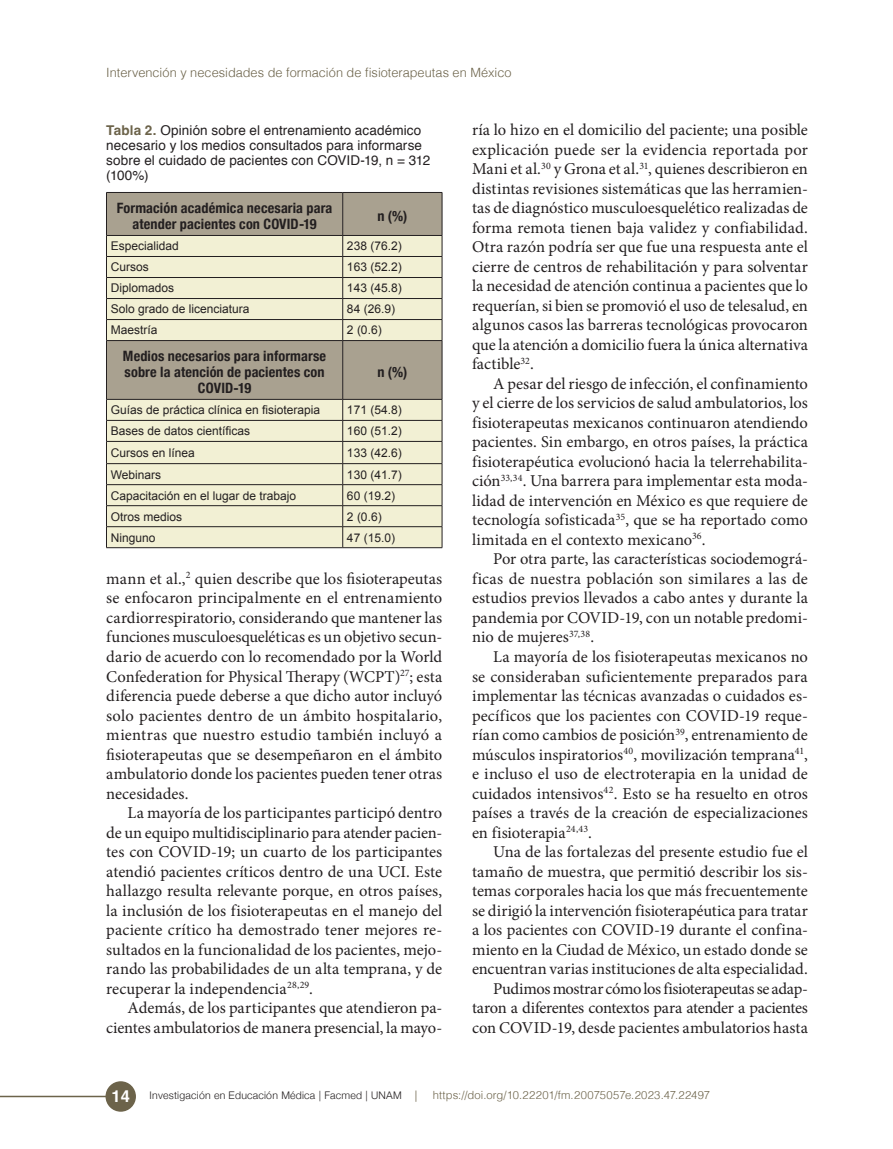
<style>
.page{position:relative;width:893px;height:1149px;background:#fff}
.page>*{position:absolute;margin:0;border:0;box-sizing:border-box;transform-origin:0 0}
.C_de_texto{font:16.5px/19.5px "Minion Pro";letter-spacing:-.005em;color:#231f20;text-align:justify}
.PP{font:16.5px/19.5px "Minion Pro";letter-spacing:-.005em;color:#231f20;text-align:justify}
.tabla_1a_linea{font:700 condensed 14.25px/15.8px "Helvetica Neue";letter-spacing:.01em;color:#231f20;text-align:center}
.tabla___figura_-_tít{font:13.5px/15px "Helvetica";letter-spacing:.005em;color:#231f20}
.cornisa_derecha{font:300 12.75px "Helvetica";letter-spacing:.005em;color:#6c634a}
.t1{font:12px "Arial";color:#231f20}
.filiación{font:300 11.25px "Helvetica";letter-spacing:.01em;color:#6c634a}
.t2{font:300 10.5px "Helvetica Neue";letter-spacing:.02em;color:#231f20}
.s1{font-weight:700;color:#6c634a}
.s2{font-family:"Helvetica";font-weight:700;font-size:16.5px;color:#fff}
</style>
<div class="page">
<svg style="left:106px;top:1080px;width:30px;height:31px"></svg>
<div style="left:106px;top:1081px;width:29px;height:29px;background:#6c634a;border-radius:50%"></div>
<hr style="left:0;top:1095px;width:107px;height:1px;background:#6c634a">
<div style="left:107px;top:193px;width:235px;height:42px;background:#a9a190"></div>
<svg style="left:107px;top:236px;width:235px;height:311px;background:#e3dfc6"></svg>
<hr style="left:106px;top:235px;width:237px;height:1px;background:#231f20">
<hr style="left:106px;top:256px;width:237px;height:1px;background:#231f20">
<hr style="left:106px;top:277px;width:237px;height:1px;background:#231f20">
<hr style="left:106px;top:298px;width:237px;height:1px;background:#231f20">
<hr style="left:106px;top:319px;width:237px;height:1px;background:#231f20">
<hr style="left:106px;top:340px;width:237px;height:1px;background:#231f20">
<hr style="left:106px;top:399px;width:237px;height:1px;background:#231f20">
<hr style="left:106px;top:420px;width:237px;height:1px;background:#231f20">
<hr style="left:106px;top:441px;width:237px;height:1px;background:#231f20">
<hr style="left:106px;top:463px;width:237px;height:1px;background:#231f20">
<hr style="left:106px;top:484px;width:237px;height:1px;background:#231f20">
<hr style="left:106px;top:505px;width:237px;height:1px;background:#231f20">
<hr style="left:106px;top:526px;width:237px;height:1px;background:#231f20">
<hr style="left:106px;top:192px;width:237px;height:1px;background:#231f20">
<hr style="left:106px;top:193px;width:1px;height:42px;background:#231f20">
<svg style="left:106px;top:235px;width:1px;height:105px"></svg>
<hr style="left:106px;top:340px;width:1px;height:59px;background:#231f20">
<svg style="left:106px;top:399px;width:1px;height:148px"></svg>
<svg style="left:342px;top:192px;width:101px;height:355px;background:#d1ceb7"></svg>
<hr style="left:106px;top:547px;width:237px;height:1px;background:#231f20">
<hr style="left:343px;top:547px;width:99px;height:1px;background:#231f20">
<p class="cornisa_derecha" style="left:106px;top:61px;width:407px">Intervención y necesidades de formación de fisioterapeutas en México</p>
<p class="tabla___figura_-_tít" style="left:106px;top:123px;width:325px"><span class="s1">Tabla 2.</span> Opinión sobre el entrenamiento académico necesario y los medios consultados para informarse sobre el cuidado de pacientes con COVID-19, n = 312 (100%)</p>
<p class="tabla_1a_linea" style="left:117px;top:199px;width:217px">Formación académica necesaria para atender pacientes con COVID-19</p>
<p class="tabla_1a_linea" style="left:377px;top:207px;width:31px">n (%)</p>
<p class="t1" style="left:111px;top:238px;width:70px">Especialidad</p>
<p class="t1" style="left:347px;top:238px;width:56px">238 (76.2)</p>
<p class="t1" style="left:111px;top:259px;width:40px">Cursos</p>
<p class="t1" style="left:347px;top:259px;width:56px">163 (52.2)</p>
<p class="t1" style="left:111px;top:280px;width:65px">Diplomados</p>
<p class="t1" style="left:347px;top:280px;width:56px">143 (45.8)</p>
<p class="t1" style="left:111px;top:301px;width:140px">Solo grado de licenciatura</p>
<p class="t1" style="left:347px;top:301px;width:50px">84 (26.9)</p>
<p class="t1" style="left:111px;top:322px;width:48px">Maestría</p>
<p class="t1" style="left:347px;top:322px;width:36px">2 (0.6)</p>
<p class="tabla_1a_linea" style="left:123px;top:347px;width:205px">Medios necesarios para informarse sobre la atención de pacientes con<br>COVID-19</p>
<p class="tabla_1a_linea" style="left:377px;top:363px;width:31px">n (%)</p>
<p class="t1" style="left:111px;top:402px;width:211px">Guías de práctica clínica en fisioterapia</p>
<p class="t1" style="left:347px;top:402px;width:56px">171 (54.8)</p>
<p class="t1" style="left:111px;top:423px;width:141px">Bases de datos científicas</p>
<p class="t1" style="left:347px;top:423px;width:56px">160 (51.2)</p>
<p class="t1" style="left:111px;top:444px;width:86px">Cursos en línea</p>
<p class="t1" style="left:347px;top:444px;width:56px">133 (42.6)</p>
<p class="t1" style="left:111px;top:466px;width:52px">Webinars</p>
<p class="t1" style="left:347px;top:466px;width:56px">130 (41.7)</p>
<p class="t1" style="left:111px;top:487px;width:187px">Capacitación en el lugar de trabajo</p>
<p class="t1" style="left:347px;top:487px;width:50px">60 (19.2)</p>
<p class="t1" style="left:111px;top:508px;width:73px">Otros medios</p>
<p class="t1" style="left:347px;top:508px;width:36px">2 (0.6)</p>
<p class="t1" style="left:111px;top:529px;width:46px">Ninguno</p>
<p class="t1" style="left:347px;top:529px;width:50px">47 (15.0)</p>
<p class="PP" style="left:106px;top:569px;width:337px">mann et al.,<sup>2</sup> quien describe que los fisioterapeutas se enfocaron principalmente en el entrenamiento cardiorrespiratorio, considerando que mantener las funciones musculoesqueléticas es un objetivo secun&shy;dario de acuerdo con lo recomendado por la World Confederation for Physical Therapy (WCPT)<sup>27</sup>; esta diferencia puede deberse a que dicho autor incluyó solo pacientes dentro de un ámbito hospitalario, mientras que nuestro estudio también incluyó a fisioterapeutas que se desempeñaron en el ámbito ambulatorio donde los pacientes pueden tener otras necesidades.</p>
<p class="C_de_texto" style="left:106px;top:803px;width:337px;text-indent:21px">La mayoría de los participantes participó dentro de un equipo multidisciplinario para atender pacien&shy;tes con COVID-19; un cuarto de los participantes atendió pacientes críticos dentro de una UCI. Este hallazgo resulta relevante porque, en otros países, la inclusión de los fisioterapeutas en el manejo del paciente crítico ha demostrado tener mejores re&shy;sultados en la funcionalidad de los pacientes, mejo&shy;rando las probabilidades de un alta temprana, y de recuperar la independencia<sup>28,29</sup>.</p>
<p class="C_de_texto" style="left:106px;top:998px;width:337px;text-align:right">Además, de los participantes que atendieron pa&shy;cientes ambulatorios de manera presencial, la mayo-</p>
<p class="C_de_texto" style="left:472px;top:120px;width:337px">ría lo hizo en el domicilio del paciente; una posible explicación puede ser la evidencia reportada por Mani et al.<sup>30</sup> y Grona et al.<sup>31</sup>, quienes describieron en distintas revisiones sistemáticas que las herramien&shy;tas de diagnóstico musculoesquelético realizadas de forma remota tienen baja validez y confiabilidad.<br>Otra razón podría ser que fue una respuesta ante el cierre de centros de rehabilitación y para solventar la necesidad de atención continua a pacientes que lo requerían, si bien se promovió el uso de telesalud, en algunos casos las barreras tecnológicas provocaron que la atención a domicilio fuera la única alternativa factible<sup>32</sup>.</p>
<p class="C_de_texto" style="left:472px;top:374px;width:337px;text-indent:21px">A pesar del riesgo de infección, el confinamiento y el cierre de los servicios de salud ambulatorios, los fisioterapeutas mexicanos continuaron atendiendo pacientes. Sin embargo, en otros países, la práctica fisioterapéutica evolucionó hacia la telerrehabilita&shy;ción<sup>33,34</sup>. Una barrera para implementar esta moda&shy;lidad de intervención en México es que requiere de tecnología sofisticada<sup>35</sup>, que se ha reportado como limitada en el contexto mexicano<sup>36</sup>.</p>
<p class="C_de_texto" style="left:472px;top:549px;width:337px;text-indent:21px">Por otra parte, las características sociodemográ&shy;ficas de nuestra población son similares a las de estudios previos llevados a cabo antes y durante la pandemia por COVID-19, con un notable predomi&shy;nio de mujeres<sup>37,38</sup>.</p>
<p class="C_de_texto" style="left:472px;top:647px;width:337px;text-indent:21px">La mayoría de los fisioterapeutas mexicanos no se consideraban suficientemente preparados para implementar las técnicas avanzadas o cuidados es&shy;pecíficos que los pacientes con COVID-19 reque&shy;rían como cambios de posición<sup>39</sup>, entrenamiento de músculos inspiratorios<sup>40</sup>, movilización temprana<sup>41</sup>, e incluso el uso de electroterapia en la unidad de cuidados intensivos<sup>42</sup>. Esto se ha resuelto en otros países a través de la creación de especializaciones en fisioterapia<sup>24,43</sup>.</p>
<p class="C_de_texto" style="left:472px;top:842px;width:337px;text-indent:21px">Una de las fortalezas del presente estudio fue el tamaño de muestra, que permitió describir los sis&shy;temas corporales hacia los que más frecuentemente se dirigió la intervención fisioterapéutica para tratar a los pacientes con COVID-19 durante el confina&shy;miento en la Ciudad de México, un estado donde se encuentran varias instituciones de alta especialidad.</p>
<p class="C_de_texto" style="left:472px;top:978px;width:337px;text-indent:21px">Pudimos mostrar cómo los fisioterapeutas se adap&shy;taron a diferentes contextos para atender a pacientes con COVID-19, desde pacientes ambulatorios hasta</p>
<p class="t2" style="left:112px;top:1086px;width:292px"><span class="s2">14</span> Investigación en Educación Médica | Facmed | UNAM</p>
<p class="filiación" style="left:415px;top:1084px;width:4px">|</p>
<p class="filiación" style="left:433px;top:1084px;width:279px">https://doi.org/10.22201/fm.20075057e.2023.47.22497</p>
</div>
